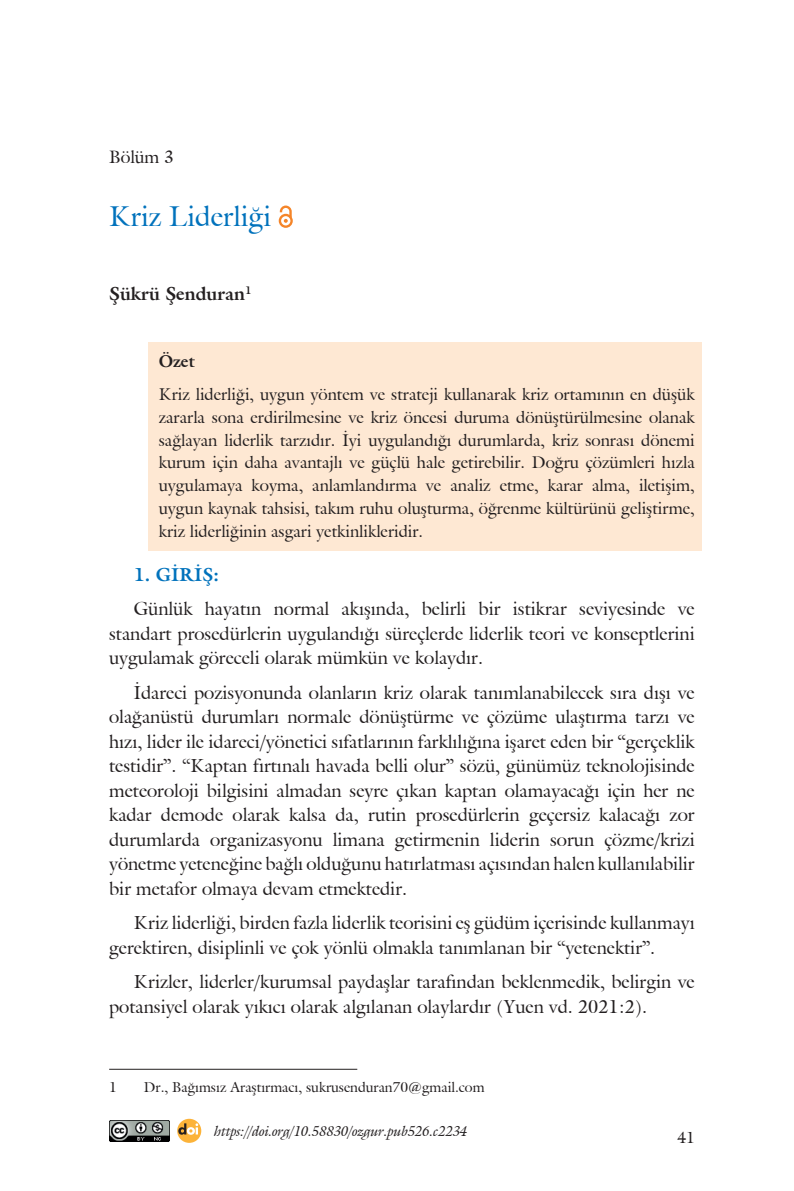
<style>
.page{position:relative;width:794px;height:1191px;background:#fff}
.page>*{position:absolute;margin:0;border:0;box-sizing:border-box;transform-origin:0 0}
.t1{font:28px "Galliard IT Cby BT";color:#0072bc}
.t2{font:18.38px/24.5px "Galliard IT Cby BT";color:#231f20;text-align:justify}
.t3{font:700 18.38px "Galliard IT Cby BT";color:#231f20}
.t4{font:700 18.38px "Galliard IT Cby BT";color:#0072bc}
.t5{font:17.5px "Galliard IT Cby BT";color:#231f20}
.t6{font:16.62px/22.8px "Galliard IT Cby BT";color:#231f20;text-align:justify}
.t7{font:700 16.62px "Galliard IT Cby BT";color:#231f20}
.t8{font:15.75px "Galliard IT Cby BT";color:#231f20}
.t9{font:14px "Galliard IT Cby BT";color:#231f20}
.t10{font:italic 14px "Galliard IT Cby BT";color:#231f20}
</style>
<div class="page">
<div style="left:148px;top:342px;width:554px;height:209px;background:#fee8d3"></div>
<svg style="left:279px;top:205px;width:14px;height:23px"></svg>
<hr style="left:109px;top:1068px;width:248px;height:1px;background:#231f20">
<img style="left:109px;top:1120px;width:60px;height:21px">
<svg style="left:177px;top:1118px;width:24px;height:24px"></svg>
<svg style="left:178px;top:1123px;width:20px;height:11px"></svg>
<p class="t5" style="left:109px;top:145px;width:66px">Bölüm 3</p>
<h1 class="t1" style="left:109px;top:198px;width:163px">Kriz Liderliği</h1>
<p class="t3" style="left:109px;top:282px;width:144px">Şükrü Şenduran<sup>1</sup></p>
<p class="t7" style="left:159px;top:351px;width:38px">Özet</p>
<p class="t6" style="left:159px;top:383px;width:537px">Kriz liderliği, uygun yöntem ve strateji kullanarak kriz ortamının en düşük zararla sona erdirilmesine ve kriz öncesi duruma dönüştürülmesine olanak sağlayan liderlik tarzıdır. İyi uygulandığı durumlarda, kriz sonrası dönemi kurum için daha avantajlı ve güçlü hale getirebilir. Doğru çözümleri hızla uygulamaya koyma, anlamlandırma ve analiz etme, karar alma, iletişim, uygun kaynak tahsisi, takım ruhu oluşturma, öğrenme kültürünü geliştirme, kriz liderliğinin asgari yetkinlikleridir.</p>
<p class="t4" style="left:134px;top:562px;width:87px">1. GİRİŞ:</p>
<p class="t2" style="left:109px;top:596px;width:587px;text-indent:25px">Günlük hayatın normal akışında, belirli bir istikrar seviyesinde ve standart prosedürlerin uygulandığı süreçlerde liderlik teori ve konseptlerini uygulamak göreceli olarak mümkün ve kolaydır.</p>
<p class="t2" style="left:109px;top:680px;width:587px;text-indent:25px">İdareci pozisyonunda olanların kriz olarak tanımlanabilecek sıra dışı ve olağanüstü durumları normale dönüştürme ve çözüme ulaştırma tarzı ve hızı, lider ile idareci/yönetici sıfatlarının farklılığına işaret eden bir “gerçeklik testidir”. “Kaptan fırtınalı havada belli olur” sözü, günümüz teknolojisinde meteoroloji bilgisini almadan seyre çıkan kaptan olamayacağı için her ne kadar demode olarak kalsa da, rutin prosedürlerin geçersiz kalacağı zor durumlarda organizasyonu limana getirmenin liderin sorun çözme/krizi yönetme yeteneğine bağlı olduğunu hatırlatması açısından halen kullanılabilir bir metafor olmaya devam etmektedir.</p>
<p class="t2" style="left:109px;top:910px;width:587px;text-indent:25px">Kriz liderliği, birden fazla liderlik teorisini eş güdüm içerisinde kullanmayı gerektiren, disiplinli ve çok yönlü olmakla tanımlanan bir “yetenektir”.</p>
<p class="t2" style="left:109px;top:969px;width:587px;text-indent:25px">Krizler, liderler/kurumsal paydaşlar tarafından beklenmedik, belirgin ve potansiyel olarak yıkıcı olarak algılanan olaylardır (Yuen vd. 2021:2).</p>
<p class="t9" style="left:109px;top:1077px;width:9px">1</p>
<p class="t9" style="left:144px;top:1077px;width:342px">Dr., Bağımsız Araştırmacı, sukrusenduran70@gmail.com</p>
<p class="t10" style="left:214px;top:1121px;width:255px">https://doi.org/10.58830/ozgur.pub526.c2234</p>
<p class="t8" style="left:677px;top:1127px;width:19px">41</p>
</div>
